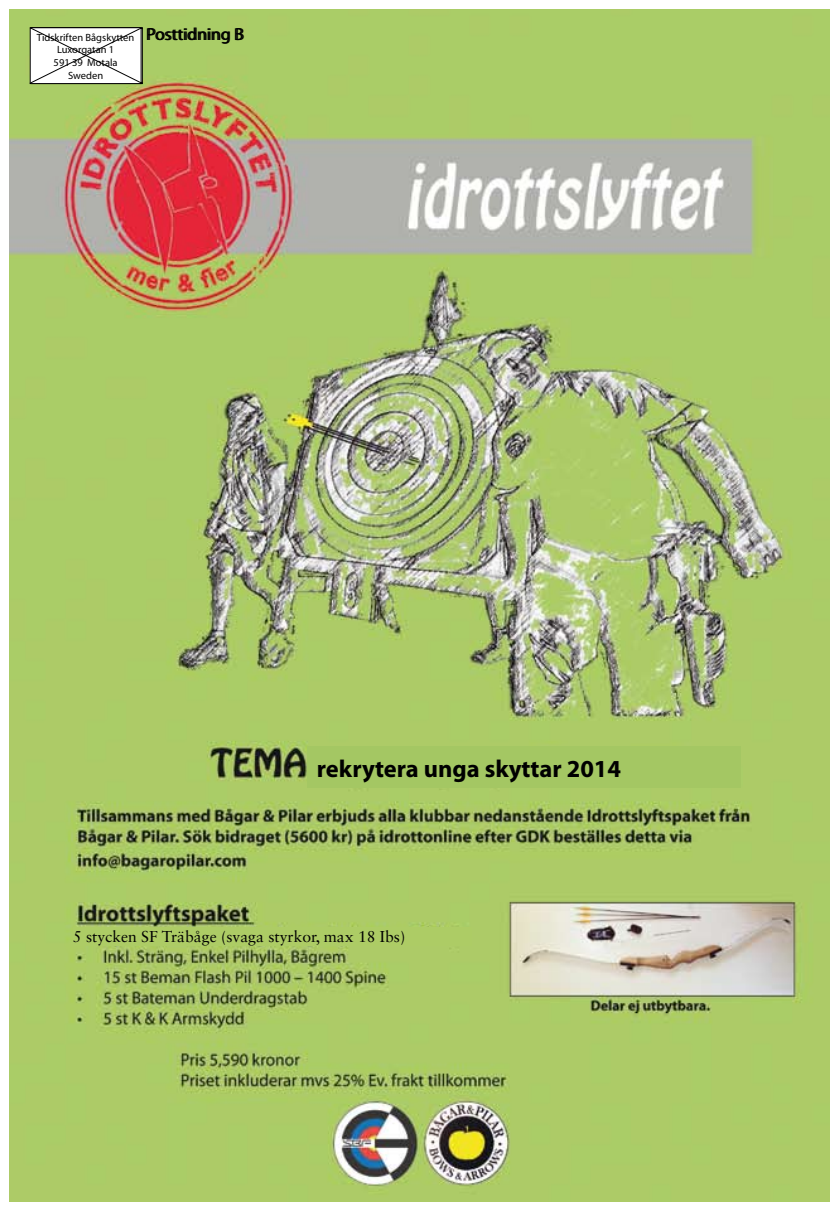
<style>
.page{position:relative;width:839px;height:1211px;background:#fff}
.page>*{position:absolute;margin:0;border:0;box-sizing:border-box;transform-origin:0 0}
.t1{font:700 24.5px "Myriad Pro";color:#000}
.t2{font:17.5px "Myriad Pro";color:#000}
.t3{font:15.75px "Sabon LT Std";color:#000}
.t4{font:10.5px/12.6px "Myriad Pro";color:#000;text-align:center}
</style>
<div class="page">
<img style="left:10px;top:10px;width:818px;height:1190px">
<svg style="left:29px;top:27px;width:115px;height:58px"></svg>
<div style="left:308px;top:747px;width:432px;height:40px;background:#a4c763"></div>
<div style="left:73px;top:926px;width:397px;height:19px;background:#adcc65"></div>
<p class="t4" style="left:37px;top:31px;width:99px">Tidskriften Bågskytten<br>Luxorgatan 1<br>591 39 Motala<br>Sweden</p>
<h2 class="t2" style="left:146px;top:24px;width:99px">Posttidning B</h2>
<h1 class="t1" style="left:317px;top:752px;width:306px">rekrytera unga skyttar 2014</h1>
<h1 class="t1" style="left:608px;top:752px;width:15px">3</h1>
<h3 class="t3" style="left:73px;top:927px;width:334px">5 stycken SF Träbåge (svaga styrkor, max 18 Ibs)</h3>
</div>
